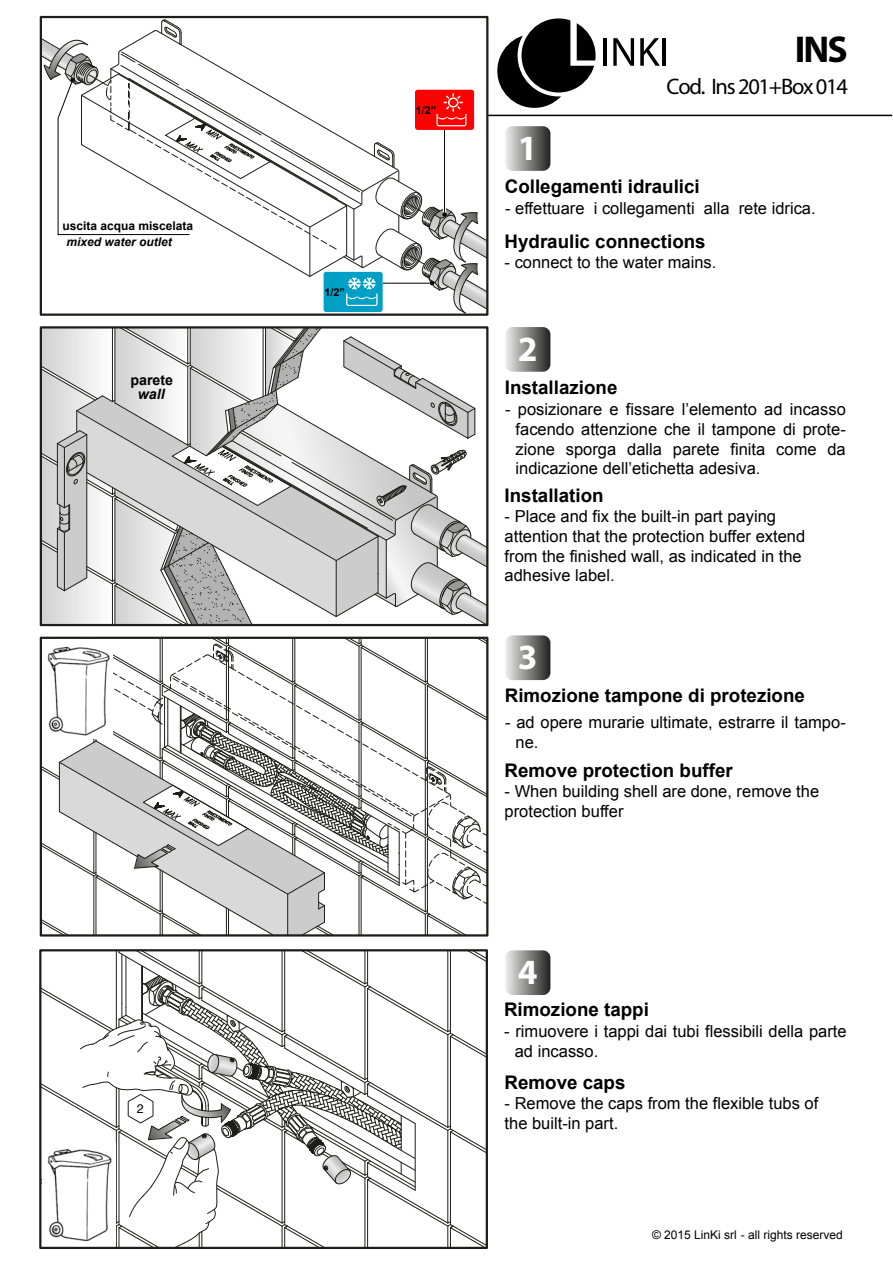
<style>
.page{position:relative;width:893px;height:1263px;background:#fff}
.page>*{position:absolute;margin:0;border:0;box-sizing:border-box;transform-origin:0 0}
.t1{font:700 37.5px "Myriad Pro";color:#000}
.t2{font:700 35.55px "Myriad";color:#fff}
.t3{font:22.5px "Myriad Pro";letter-spacing:-.055em;color:#000}
.t4{font:700 18.75px "Arial";color:#000}
.t5{font:16.5px/19.8px "Arial";color:#000}
.t6{font:700 14.25px "Arial";color:#000}
.t7{font:italic 700 14.25px "Arial";color:#000}
.t8{font:12.45px "Helvetica";color:#000}
.t9{font:12px "Arial";color:#000}
.t10{font:700 12px "Arial";color:#000}
.t11{font:italic 700 12px "Arial";color:#000}
.t12{font:700 10.8px "Arial";color:#000}
</style>
<div class="page">
<svg style="left:40px;top:326px;width:448px;height:300px"></svg>
<svg style="left:40px;top:637px;width:448px;height:299px"></svg>
<img style="left:43px;top:639px;width:70px;height:100px">
<svg style="left:40px;top:19px;width:448px;height:296px"></svg>
<svg style="left:505px;top:635px;width:45px;height:45px;background:#8c8c8b"></svg>
<svg style="left:505px;top:126px;width:45px;height:45px;background:#8c8c8b"></svg>
<svg style="left:505px;top:327px;width:45px;height:45px;background:#8c8c8b"></svg>
<hr style="left:488px;top:115px;width:404px;height:1px;background:#000">
<hr style="left:603px;top:38px;width:4px;height:28px;background:#010102">
<svg style="left:613px;top:38px;width:21px;height:28px"></svg>
<svg style="left:640px;top:38px;width:20px;height:28px"></svg>
<hr style="left:662px;top:38px;width:4px;height:28px;background:#010102">
<svg style="left:495px;top:32px;width:78px;height:78px;background:#222"></svg>
<div style="left:493px;top:30px;width:82px;height:82px;border:4px solid #fff;border-radius:50%"></div>
<div style="left:519px;top:16px;width:78px;height:78px;background:#010102;border-radius:50%"></div>
<div style="left:517px;top:15px;width:82px;height:81px;border:4px solid #fff;border-radius:50%"></div>
<svg style="left:570px;top:17px;width:27px;height:49px"></svg>
<svg style="left:39px;top:949px;width:449px;height:300px"></svg>
<img style="left:42px;top:1142px;width:73px;height:104px">
<svg style="left:505px;top:950px;width:45px;height:45px;background:#8c8c8b"></svg>
<p class="t10" style="left:63px;top:220px;width:132px">uscita acqua miscelata</p>
<p class="t11" style="left:66px;top:235px;width:107px">mixed water outlet</p>
<p class="t6" style="left:130px;top:372px;width:44px">parete</p>
<p class="t7" style="left:138px;top:386px;width:28px">wall</p>
<p class="t8" style="left:137px;top:1104px;width:8px">2</p>
<p class="t12" style="left:324px;top:286px;width:22px">1/2”</p>
<p class="t12" style="left:416px;top:105px;width:22px">1/2”</p>
<h2 class="t2" style="left:518px;top:130px;width:21px">1</h2>
<h1 class="t1" style="left:795px;top:25px;width:54px">INS</h1>
<h3 class="t3" style="left:666px;top:72px;width:183px">Cod. Ins 201+Box 014</h3>
<p class="t4" style="left:505px;top:176px;width:196px">Collegamenti idraulici</p>
<p class="t5" style="left:505px;top:199px;width:312px">- effettuare i collegamenti alla rete idrica.</p>
<p class="t4" style="left:505px;top:231px;width:203px">Hydraulic connections</p>
<p class="t5" style="left:505px;top:253px;width:213px">- connect to the water mains.</p>
<h2 class="t2" style="left:518px;top:330px;width:21px">2</h2>
<p class="t4" style="left:505px;top:377px;width:114px">Installazione</p>
<p class="t5" style="left:515px;top:399px;width:332px;text-align:justify;text-indent:-10px">- posizionare e fissare l’elemento ad incasso facendo attenzione che il tampone di prote&shy;zione sporga dalla parete finita come da indicazione dell’etichetta adesiva.</p>
<p class="t4" style="left:505px;top:485px;width:100px">Installation</p>
<p class="t5" style="left:505px;top:506px;width:302px">- Place and fix the built-in part paying attention that the protection buffer extend from the finished wall, as indicated in the adhesive label.</p>
<h2 class="t2" style="left:518px;top:639px;width:21px">3</h2>
<p class="t4" style="left:505px;top:685px;width:302px">Rimozione tampone di protezione</p>
<p class="t5" style="left:515px;top:713px;width:332px;text-indent:-10px">- ad opere murarie ultimate, estrarre il tampo&shy;ne.</p>
<p class="t4" style="left:505px;top:760px;width:230px">Remove protection buffer</p>
<p class="t5" style="left:505px;top:781px;width:316px">- When building shell are done, remove the protection buffer</p>
<h2 class="t2" style="left:518px;top:954px;width:21px">4</h2>
<p class="t4" style="left:504px;top:999px;width:146px">Rimozione tappi</p>
<p class="t5" style="left:515px;top:1022px;width:333px;text-indent:-11px">- rimuovere i tappi dai tubi flessibili della parte ad incasso.</p>
<p class="t4" style="left:505px;top:1072px;width:122px">Remove caps</p>
<p class="t5" style="left:505px;top:1093px;width:315px">- Remove the caps from the flexible tubs of the built-in part.</p>
<p class="t9" style="left:652px;top:1228px;width:192px">© 2015 LinKi srl - all rights reserved</p>
</div>
